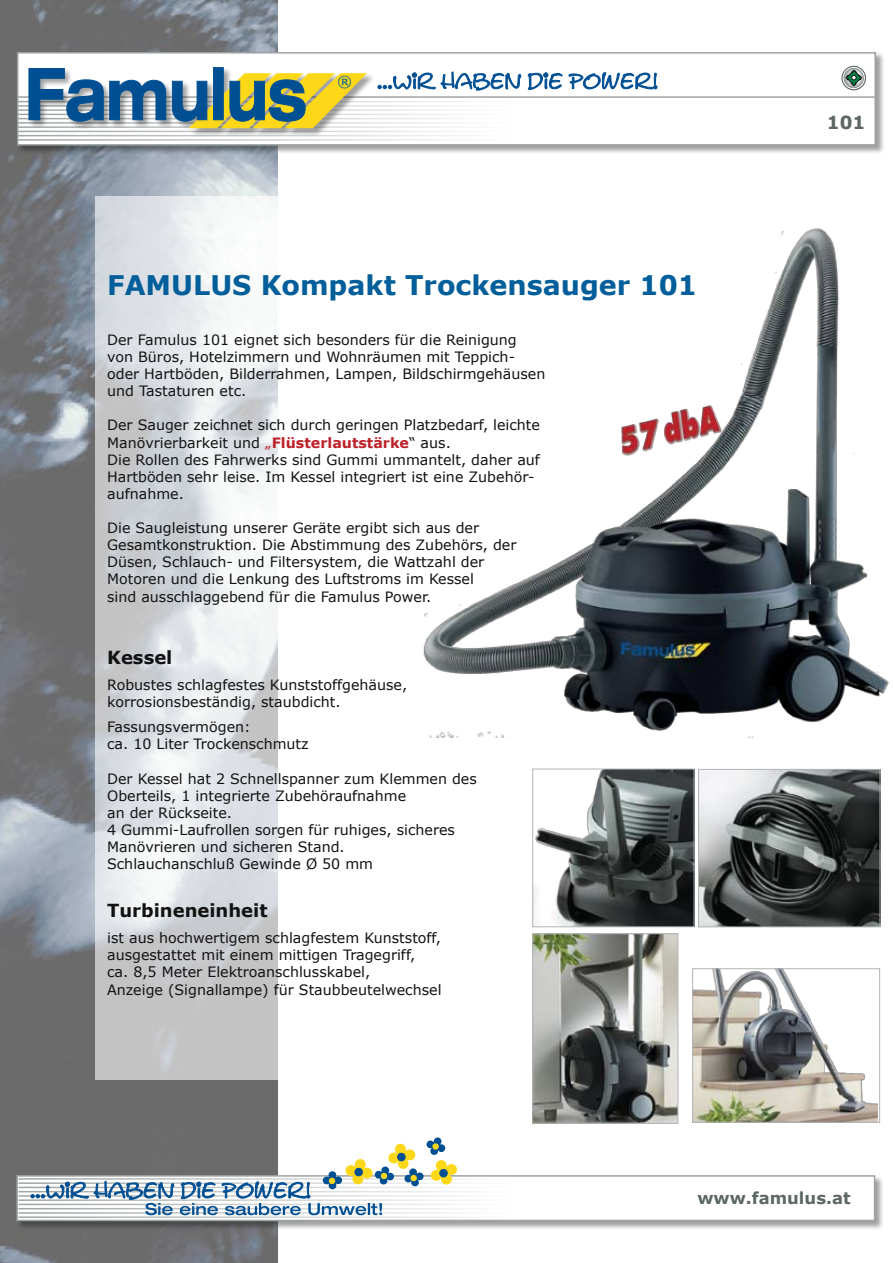
<style>
.page{position:relative;width:893px;height:1263px;background:#fff}
.page>*{position:absolute;margin:0;border:0;box-sizing:border-box;transform-origin:0 0}
.t1{font:700 27px "Verdana";color:#005e9a}
.t2{font:700 18px "Verdana";color:#121212}
.t3{font:700 18px "Verdana";color:#5c6766}
.t4{font:700 16.5px "Verdana";color:#5c6766}
.t5{font:15px "Verdana";color:#005e9a}
.t6{font:14.25px/17.1px "Verdana";color:#121212}
.s1{color:#bc2229}
.s2{font-weight:700;color:#bc2229}
</style>
<div class="page">
<img style="left:0;top:0;width:278px;height:1263px">
<div style="left:17px;top:52px;width:874px;height:108px;background:#121212;opacity:.4"></div>
<div style="left:17px;top:52px;width:859px;height:94px;background:#fff;border:2px solid #9da4a3"></div>
<hr style="left:17px;top:96px;width:857px;height:2px;background:#9da4a3">
<hr style="left:17px;top:101px;width:499px;height:1px;background:#fff">
<hr style="left:17px;top:105px;width:499px;height:2px;background:#fff">
<hr style="left:17px;top:109px;width:499px;height:2px;background:#fff">
<hr style="left:17px;top:114px;width:499px;height:1px;background:#fff">
<hr style="left:17px;top:118px;width:499px;height:1px;background:#fff">
<hr style="left:17px;top:122px;width:499px;height:2px;background:#fff">
<hr style="left:17px;top:126px;width:499px;height:2px;background:#fff">
<hr style="left:17px;top:131px;width:499px;height:1px;background:#fff">
<hr style="left:17px;top:135px;width:499px;height:1px;background:#fff">
<hr style="left:17px;top:139px;width:499px;height:2px;background:#fff">
<div style="left:28px;top:67px;width:355px;height:80px;background:#121212;opacity:.4"></div>
<svg style="left:28px;top:68px;width:339px;height:60px"></svg>
<svg style="left:377px;top:52px;width:281px;height:64px"></svg>
<div style="left:16px;top:1175px;width:874px;height:61px;background:#121212;opacity:.4"></div>
<div style="left:16px;top:1175px;width:859px;height:46px;background:#fff;border:2px solid #9da4a3"></div>
<hr style="left:18px;top:1178px;width:500px;height:2px;background:#fff">
<hr style="left:18px;top:1182px;width:500px;height:2px;background:#fff">
<hr style="left:18px;top:1187px;width:500px;height:1px;background:#fff">
<hr style="left:18px;top:1191px;width:500px;height:1px;background:#fff">
<hr style="left:18px;top:1195px;width:500px;height:2px;background:#fff">
<hr style="left:18px;top:1199px;width:500px;height:2px;background:#fff">
<hr style="left:18px;top:1204px;width:500px;height:1px;background:#fff">
<hr style="left:18px;top:1208px;width:500px;height:1px;background:#fff">
<hr style="left:18px;top:1212px;width:500px;height:2px;background:#fff">
<hr style="left:18px;top:1216px;width:500px;height:2px;background:#fff">
<svg style="left:30px;top:1137px;width:428px;height:88px"></svg>
<svg style="left:842px;top:66px;width:24px;height:24px"></svg>
<div style="left:841px;top:66px;width:25px;height:24px;border:1px solid #5c6766;border-radius:50%"></div>
<div style="left:843px;top:67px;width:22px;height:22px;border:1px solid #fff;border-radius:50%"></div>
<svg style="left:844px;top:68px;width:19px;height:19px"></svg>
<svg style="left:844px;top:69px;width:19px;height:18px"></svg>
<div style="left:846px;top:69px;width:17px;height:17px;background:#b0b5b5;border-radius:50%"></div>
<div style="left:846px;top:69px;width:16px;height:17px;background:#abafaf;border-radius:50%"></div>
<svg style="left:846px;top:70px;width:16px;height:16px"></svg>
<svg style="left:95px;top:196px;width:183px;height:883px"></svg>
<img style="left:694px;top:970px;width:184px;height:151px">
<div style="left:692px;top:968px;width:188px;height:155px;border:1px solid #b2b4b4"></div>
<img style="left:700px;top:771px;width:178px;height:154px">
<div style="left:698px;top:769px;width:182px;height:158px;border:1px solid #b2b4b4"></div>
<img style="left:534px;top:935px;width:142px;height:187px">
<div style="left:532px;top:933px;width:146px;height:191px;border:1px solid #b2b4b4"></div>
<img style="left:423px;top:228px;width:466px;height:510px">
<img style="left:534px;top:771px;width:158px;height:154px">
<div style="left:532px;top:769px;width:162px;height:158px;border:1px solid #b2b4b4"></div>
<p class="t5" style="left:337px;top:71px;width:16px">®</p>
<h1 class="t1" style="left:107px;top:266px;width:591px">FAMULUS Kompakt Trockensauger 101</h1>
<p class="t6" style="left:107px;top:331px;width:440px">Der Famulus 101 eignet sich besonders für die Reinigung von Büros, Hotelzimmern und Wohnräumen mit Teppich&shy;oder Hartböden, Bilderrahmen, Lampen, Bildschirmgehäusen und Tastaturen etc.</p>
<p class="t6" style="left:107px;top:417px;width:434px">Der Sauger zeichnet sich durch geringen Platzbedarf, leichte Manövrierbarkeit und <span class="s1">„</span><span class="s2">Flüsterlautstärke</span>“ aus.<br>Die Rollen des Fahrwerks sind Gummi ummantelt, daher auf Hartböden sehr leise. Im Kessel integriert ist eine Zubehör&shy;aufnahme.</p>
<p class="t6" style="left:107px;top:519px;width:411px">Die Saugleistung unserer Geräte ergibt sich aus der Gesamtkonstruktion. Die Abstimmung des Zubehörs, der Düsen, Schlauch- und Filtersystem, die Wattzahl der Motoren und die Lenkung des Luftstroms im Kessel<br>sind ausschlaggebend für die Famulus Power.</p>
<p class="t2" style="left:107px;top:645px;width:67px">Kessel</p>
<p class="t6" style="left:107px;top:676px;width:302px">Robustes schlagfestes Kunststoffgehäuse, korrosionsbeständig, staubdicht.</p>
<p class="t6" style="left:107px;top:718px;width:203px">Fassungsvermögen:<br>ca. 10 Liter Trockenschmutz</p>
<p class="t6" style="left:107px;top:770px;width:371px">Der Kessel hat 2 Schnellspanner zum Klemmen des Oberteils, 1 integrierte Zubehöraufnahme<br>an der Rückseite.<br>4 Gummi-Laufrollen sorgen für ruhiges, sicheres Manövrieren und sicheren Stand.<br>Schlauchanschluß Gewinde Ø 50 mm</p>
<p class="t2" style="left:107px;top:898px;width:162px">Turbineneinheit</p>
<p class="t6" style="left:107px;top:929px;width:336px">ist aus hochwertigem schlagfestem Kunststoff, ausgestattet mit einem mittigen Tragegriff,<br>ca. 8,5 Meter Elektroanschlusskabel,<br>Anzeige (Signallampe) für Staubbeutelwechsel</p>
<p class="t3" style="left:827px;top:110px;width:40px">101</p>
<p class="t4" style="left:697px;top:1186px;width:155px">www.famulus.at</p>
</div>
